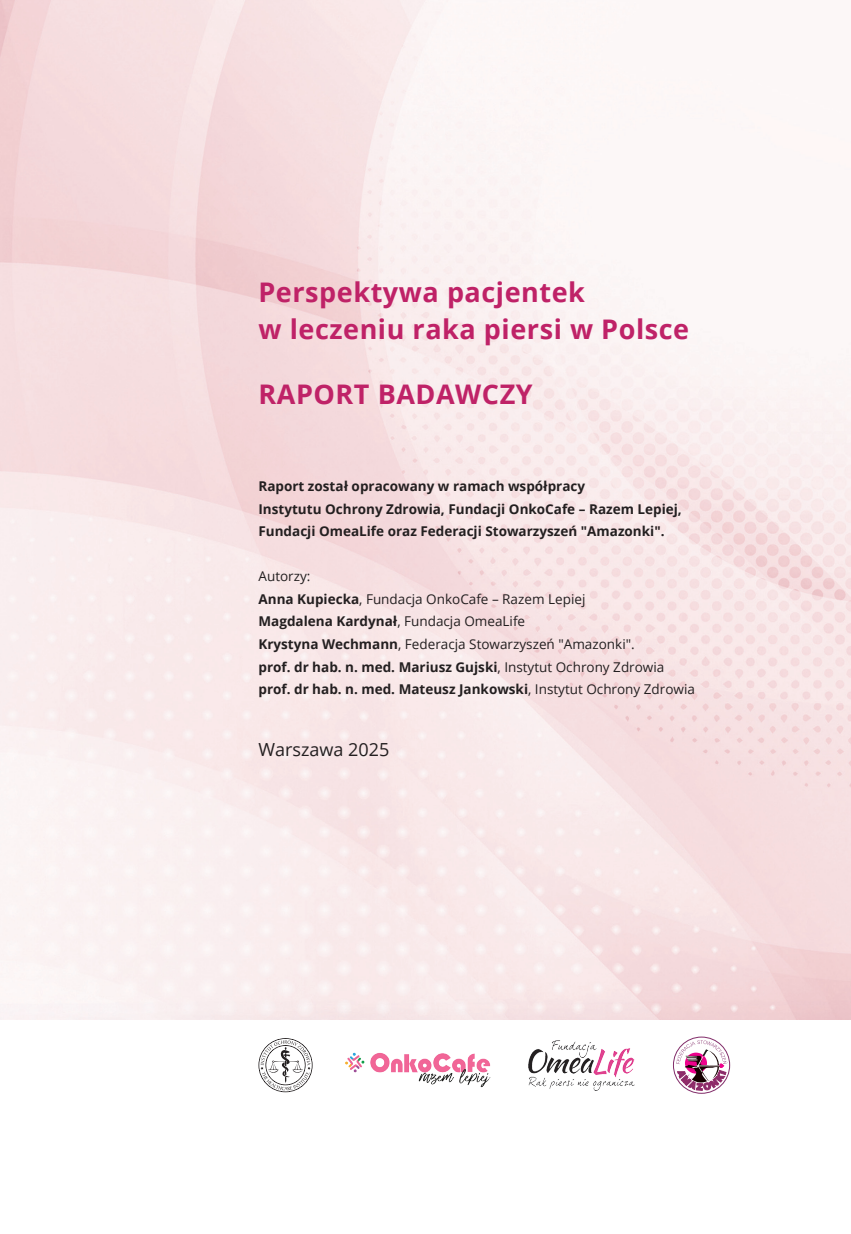
<style>
.page{position:relative;width:851px;height:1234px;background:#fff}
.page>*{position:absolute;margin:0;border:0;box-sizing:border-box;transform-origin:0 0}
.t1{font:700 27px/37.5px "Open Sans";letter-spacing:.02em;color:#bf2267}
.t2{font:18px "Open Sans";color:#231f20}
.t3{font:13.5px/22.5px "Open Sans";color:#231f20}
.t4{font:700 13.5px/22.5px "Open Sans";color:#231f20}
.s1{font-weight:700}
</style>
<div class="page">
<img style="left:0;top:0;width:850px;height:1020px">
<svg style="left:258px;top:1038px;width:54px;height:53px"></svg>
<svg style="left:673px;top:1036px;width:56px;height:57px"></svg>
<div style="left:673px;top:1036px;width:56px;height:57px;border:1px solid #832d6a;border-radius:50%"></div>
<svg style="left:676px;top:1040px;width:51px;height:50px"></svg>
<img style="left:528px;top:1040px;width:106px;height:50px">
<img style="left:345px;top:1052px;width:146px;height:36px">
<h1 class="t1" style="left:258px;top:272px;width:432px">Perspektywa pacjentek<br>w leczeniu raka piersi w Polsce</h1>
<h1 class="t1" style="left:258px;top:374px;width:276px">RAPORT BADAWCZY</h1>
<p class="t4" style="left:258px;top:475px;width:425px">Raport został opracowany w ramach współpracy<br>Instytutu Ochrony Zdrowia, Fundacji OnkoCafe – Razem Lepiej,<br>Fundacji OmeaLife oraz Federacji Stowarzyszeń "Amazonki".</p>
<p class="t3" style="left:258px;top:565px;width:438px">Autorzy:<br><span class="s1">Anna Kupiecka</span>, Fundacja OnkoCafe – Razem Lepiej<br><span class="s1">Magdalena Kardynał</span>, Fundacja OmeaLife<br><span class="s1">Krystyna Wechmann</span>, Federacja Stowarzyszeń "Amazonki".<br><span class="s1">prof. dr hab. n. med. Mariusz Gujski</span>, Instytut Ochrony Zdrowia <span class="s1">prof. dr hab. n. med. Mateusz Jankowski</span>, Instytut Ochrony Zdrowia</p>
<h2 class="t2" style="left:258px;top:737px;width:132px">Warszawa 2025</h2>
</div>
